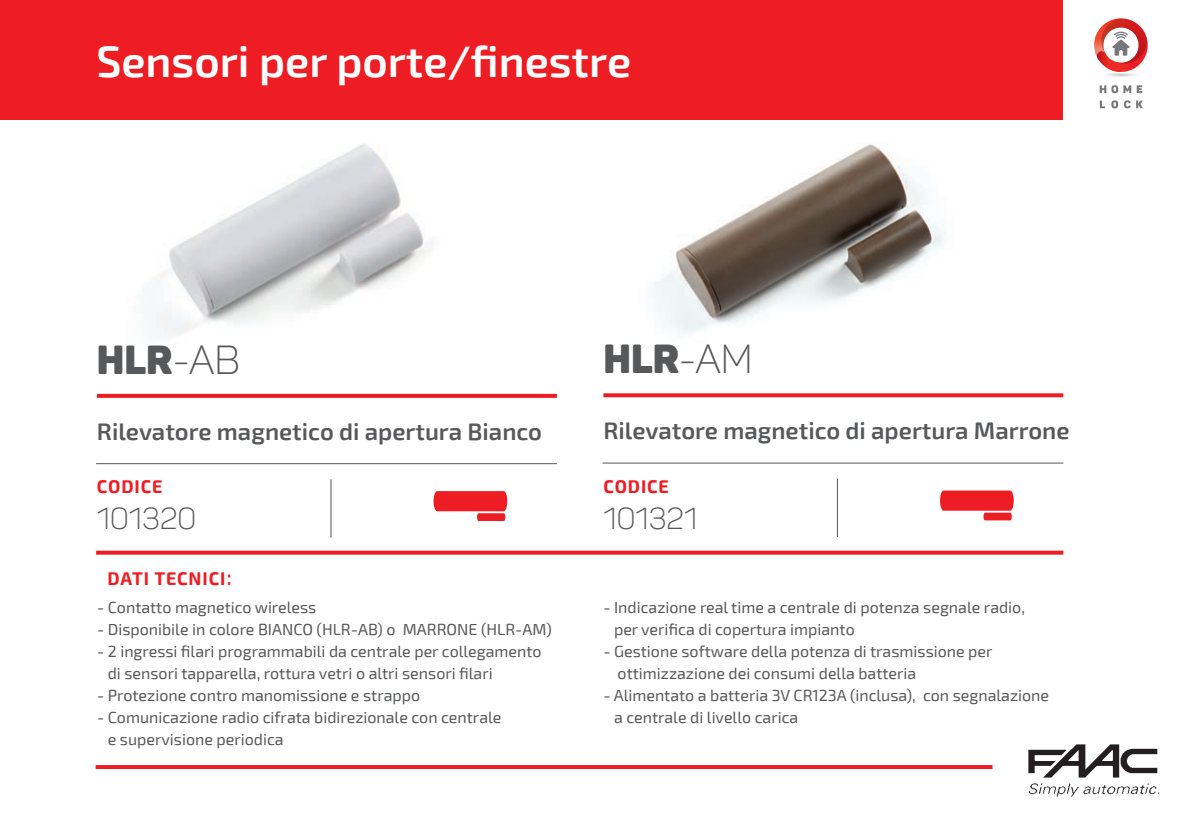
<style>
.page{position:relative;width:1191px;height:840px;background:#fff}
.page>*{position:absolute;margin:0;border:0;box-sizing:border-box;transform-origin:0 0}
.t1{font:600 44px "Exo 2";color:#fff}
.t2{font:40px "Panton Black Caps";color:#57585a}
.t3{font:30px "Panton Light Caps";color:#57585a}
.t4{font:600 24px "Exo 2";color:#57585a}
.t5{font:700 18px "Exo 2";letter-spacing:.05em;color:#ee1d23}
.t6{font:16px/22px "Exo 2";color:#57585a}
.s1{font-family:"Panton Light Caps"}
.s2{font-weight:400;font-size:24px}
</style>
<div class="page">
<svg style="left:96px;top:765px;width:896px;height:3px;background:#ee2026"></svg>
<div style="left:0;top:0;width:1062px;height:120px;background:#ee1d23"></div>
<svg style="left:1099px;top:85px;width:43px;height:8px"></svg>
<svg style="left:1099px;top:100px;width:6px;height:8px"></svg>
<svg style="left:1111px;top:100px;width:7px;height:8px"></svg>
<svg style="left:1124px;top:100px;width:6px;height:8px"></svg>
<svg style="left:1136px;top:100px;width:6px;height:8px"></svg>
<svg style="left:1094px;top:18px;width:54px;height:58px"></svg>
<img style="left:1028px;top:744px;width:132px;height:53px">
<img style="left:156px;top:144px;width:277px;height:192px">
<svg style="left:433px;top:491px;width:74px;height:29px"></svg>
<svg style="left:97px;top:393px;width:460px;height:4px;background:#f14e53"></svg>
<hr style="left:330px;top:479px;width:1px;height:58px;background:#57585a">
<hr style="left:96px;top:463px;width:461px;height:1px;background:#57585a">
<svg style="left:940px;top:490px;width:73px;height:30px"></svg>
<svg style="left:603px;top:393px;width:460px;height:4px;background:#ef2d32"></svg>
<hr style="left:837px;top:478px;width:1px;height:58px;background:#57585a">
<hr style="left:602px;top:462px;width:461px;height:1px;background:#57585a">
<img style="left:653px;top:144px;width:292px;height:191px">
<svg style="left:96px;top:550px;width:967px;height:4px;background:#f04247"></svg>
<p class="t1" style="left:96px;top:36px;width:536px">Sensori per porte/finestre</p>
<p class="t2" style="left:97px;top:334px;width:145px">HLR<span class="s1">-AB</span></p>
<p class="t2" style="left:603px;top:333px;width:151px">HLR<span class="s1">-Am</span></p>
<p class="t4" style="left:97px;top:417px;width:447px">Rilevatore magnetico di apertura Bianco</p>
<p class="t4" style="left:603px;top:416px;width:468px">Rilevatore magnetico di apertura Marrone</p>
<p class="t5" style="left:97px;top:476px;width:67px">CODICE</p>
<p class="t3" style="left:97px;top:500px;width:101px">101320</p>
<p class="t5" style="left:603px;top:475px;width:67px">CODICE</p>
<p class="t3" style="left:603px;top:499px;width:96px">101321</p>
<p class="t5" style="left:107px;top:567px;width:126px">DATI TECNICI<span class="s2">:</span></p>
<p class="t6" style="left:97px;top:596px;width:221px">- Contatto magnetico wireless</p>
<p class="t6" style="left:97px;top:618px;width:456px">- Disponibile in colore BIANCO (HLR-AB) o MARRONE (HLR-AM)</p>
<p class="t6" style="left:108px;top:640px;width:435px;text-indent:-11px">- 2 ingressi filari programmabili da centrale per collegamento di sensori tapparella, rottura vetri o altri sensori filari</p>
<p class="t6" style="left:97px;top:684px;width:325px">- Protezione contro manomissione e strappo</p>
<p class="t6" style="left:97px;top:706px;width:406px">- Comunicazione radio cifrata bidirezionale con centrale</p>
<p class="t6" style="left:108px;top:728px;width:177px">e supervisione periodica</p>
<p class="t6" style="left:603px;top:596px;width:423px">- Indicazione real time a centrale di potenza segnale radio,</p>
<p class="t6" style="left:614px;top:618px;width:242px">per verifica di copertura impianto</p>
<p class="t6" style="left:617px;top:640px;width:376px;text-indent:-14px">- Gestione software della potenza di trasmissione per ottimizzazione dei consumi della batteria</p>
<p class="t6" style="left:603px;top:684px;width:447px">- Alimentato a batteria 3V CR123A (inclusa), con segnalazione</p>
<p class="t6" style="left:614px;top:706px;width:186px">a centrale di livello carica</p>
</div>
